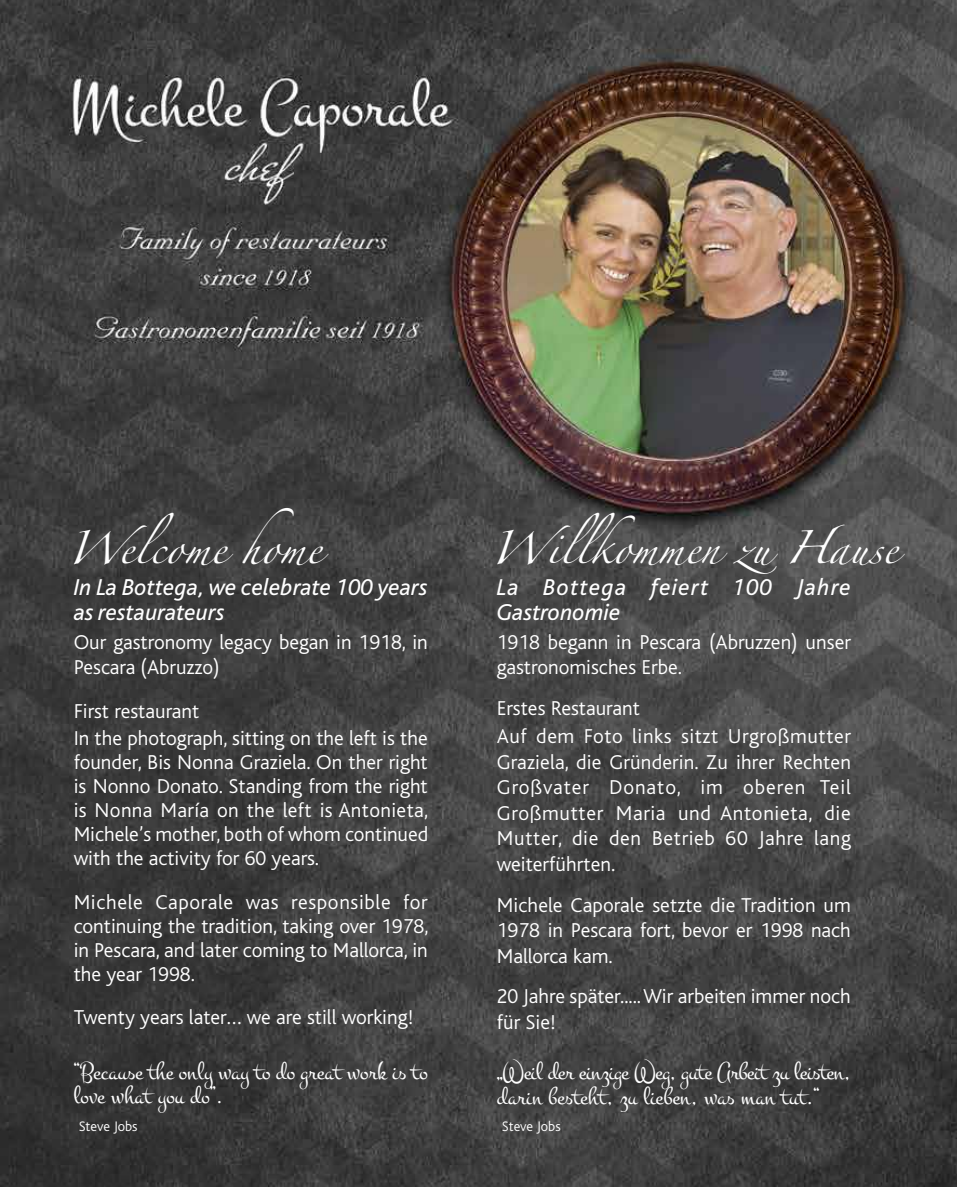
<style>
.page{position:relative;width:957px;height:1187px;background:#fff}
.page>*{position:absolute;margin:0;border:0;box-sizing:border-box;transform-origin:0 0}
.t1{font:30px "Zapfino";color:#fff}
.t2{font:25.95px/24.5px "Montez";letter-spacing:-.02em;color:#fff}
.t3{font:25.95px/24.5px "Montez";color:#fff}
.t4{font:italic 24px/25.5px "Bliss";color:#fff}
.t5{font:italic 24px/25.5px "Bliss";letter-spacing:.05em;color:#fff}
.t6{font:300 21px/25.5px "Bliss";color:#fff}
.t7{font:300 21px/28.5px "Bliss";letter-spacing:.03em;color:#fff}
.t8{font:300 14.4px "Bliss";color:#fff}
</style>
<div class="page">
<img style="left:0;top:0;width:957px;height:1186px">
<h1 class="t1" style="left:67px;top:535px;width:256px">Welcome home</h1>
<p class="t4" style="left:74px;top:575px;width:355px">In La Bottega, we celebrate 100 years as restaurateurs</p>
<p class="t6" style="left:74px;top:629px;width:356px">Our gastronomy legacy began in 1918, in<br>Pescara (Abruzzo)</p>
<p class="t6" style="left:74px;top:698px;width:355px;line-height:27px">First restaurant<br>In the photograph, sitting on the left is the</p>
<p class="t6" style="left:74px;top:750px;width:356px;line-height:24px;text-align:justify">founder, Bis Nonna Graziela. On ther right is Nonno Donato. Standing from the right is Nonna María on the left is Antonieta, Michele’s mother, both of whom continued with the activity for 60 years.</p>
<p class="t6" style="left:74px;top:890px;width:356px;line-height:24px;text-align:justify">Michele Caporale was responsible for continuing the tradition, taking over 1978, in Pescara, and later coming to Mallorca, in the year 1998.</p>
<p class="t6" style="left:74px;top:1004px;width:341px">Twenty years later… we are still working!</p>
<p class="t3" style="left:74px;top:1060px;width:355px">“Because the only way to do great work is to love what you do”.</p>
<p class="t8" style="left:79px;top:1118px;width:60px">Steve Jobs</p>
<h1 class="t1" style="left:490px;top:535px;width:409px">Willkommen zu Hause</h1>
<p class="t5" style="left:497px;top:575px;width:356px">La Bottega feiert 100 Jahre<br>Gastronomie</p>
<p class="t6" style="left:497px;top:629px;width:355px">1918 begann in Pescara (Abruzzen) unser gastronomisches Erbe.</p>
<p class="t7" style="left:497px;top:694px;width:356px">Erstes Restaurant<br>Auf dem Foto links sitzt Urgroßmutter</p>
<p class="t6" style="left:497px;top:749px;width:356px;text-align:justify">Graziela, die Gründerin. Zu ihrer Rechten Großvater Donato, im oberen Teil Großmutter Maria und Antonieta, die Mutter, die den Betrieb 60 Jahre lang weiterführten.</p>
<p class="t6" style="left:497px;top:892px;width:356px;text-align:justify">Michele Caporale setzte die Tradition um 1978 in Pescara fort, bevor er 1998 nach Mallorca kam.</p>
<p class="t6" style="left:497px;top:983px;width:355px">20 Jahre später..... Wir arbeiten immer noch für Sie!</p>
<p class="t2" style="left:497px;top:1060px;width:356px">„Weil der einzige Weg, gute Arbeit zu leisten, darin besteht, zu lieben, was man tut.“</p>
<p class="t8" style="left:502px;top:1118px;width:60px">Steve Jobs</p>
</div>
